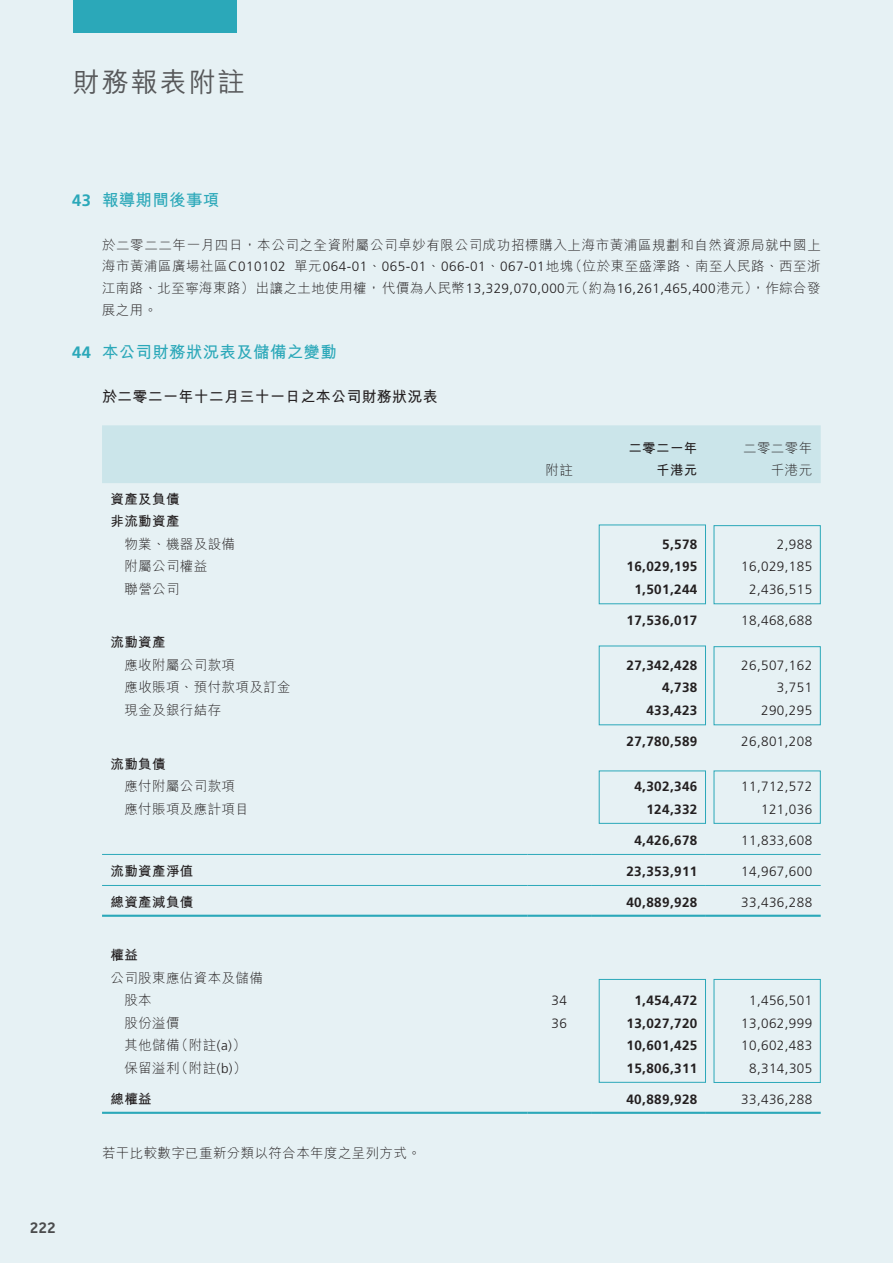
<style>
.page{position:relative;width:893px;height:1263px;background:#e6f1f4}
.page>*{position:absolute;margin:0;border:0;box-sizing:border-box;transform-origin:0 0}
.t1{font:500 27px "M Hei HK";letter-spacing:.075em;color:#57585a}
.t2{font:700 16.5px "M Hei HK";letter-spacing:.02em;color:#2ba8b9}
.t3{font:500 16.5px "Effra";color:#4b4c4d}
.t4{font:700 15px "M Hei HK";letter-spacing:.02em;color:#231f20}
.t5{font:300 13.5px/21.8px "M Hei HK";letter-spacing:.03em;color:#231f20;text-align:justify}
.t6{font:300 13.5px "Frutiger LT Std";letter-spacing:.03em;color:#231f20}
.t7{font:700 13.5px "Frutiger LT Std";letter-spacing:.03em;color:#231f20}
.t8{font:700 13.5px/22.5px "M Hei HK";letter-spacing:.03em;color:#231f20}
.s1{font-family:"Frutiger LT Std"}
</style>
<div class="page">
<div style="left:73px;top:0;width:163px;height:33px;background:#2ba8b9"></div>
<div style="left:102px;top:425px;width:719px;height:58px;background:#cbe5ea"></div>
<div style="left:599px;top:525px;width:107px;height:79px;border:1px solid #2ba8b9"></div>
<div style="left:714px;top:525px;width:107px;height:79px;border:1px solid #2ba8b9"></div>
<div style="left:599px;top:646px;width:107px;height:79px;border:1px solid #2ba8b9"></div>
<div style="left:714px;top:646px;width:107px;height:79px;border:1px solid #2ba8b9"></div>
<div style="left:599px;top:770px;width:107px;height:54px;border:1px solid #2ba8b9"></div>
<div style="left:714px;top:770px;width:107px;height:54px;border:1px solid #2ba8b9"></div>
<hr style="left:102px;top:854px;width:425px;height:1px;background:#2ba8b9">
<hr style="left:527px;top:854px;width:64px;height:1px;background:#2ba8b9">
<hr style="left:591px;top:854px;width:115px;height:1px;background:#2ba8b9">
<hr style="left:706px;top:854px;width:115px;height:1px;background:#2ba8b9">
<hr style="left:102px;top:885px;width:425px;height:1px;background:#2ba8b9">
<hr style="left:527px;top:885px;width:64px;height:1px;background:#2ba8b9">
<hr style="left:591px;top:885px;width:115px;height:1px;background:#2ba8b9">
<hr style="left:706px;top:885px;width:115px;height:1px;background:#2ba8b9">
<hr style="left:102px;top:915px;width:425px;height:2px;background:#2ba8b9">
<hr style="left:527px;top:915px;width:64px;height:2px;background:#2ba8b9">
<hr style="left:591px;top:915px;width:115px;height:2px;background:#2ba8b9">
<hr style="left:706px;top:915px;width:115px;height:2px;background:#2ba8b9">
<div style="left:599px;top:979px;width:107px;height:104px;border:1px solid #2ba8b9"></div>
<div style="left:714px;top:979px;width:107px;height:104px;border:1px solid #2ba8b9"></div>
<hr style="left:102px;top:1112px;width:425px;height:2px;background:#2ba8b9">
<hr style="left:527px;top:1112px;width:64px;height:2px;background:#2ba8b9">
<hr style="left:591px;top:1112px;width:115px;height:2px;background:#2ba8b9">
<hr style="left:706px;top:1112px;width:115px;height:2px;background:#2ba8b9">
<h1 class="t1" style="left:73px;top:62px;width:174px">財務報表附註</h1>
<p class="t2" style="left:72px;top:188px;width:149px"><span class="s1">43</span> 報導期間後事項</p>
<p class="t5" style="left:102px;top:234px;width:720px">於二零二二年一月四日，本公司之全資附屬公司卓妙有限公司成功招標購入上海市黃浦區規劃和自然資源局就中國上海市黃浦區廣場社區<span class="s1">C010102</span> 單元<span class="s1">064-01</span>、<span class="s1">065-01</span>、<span class="s1">066-01</span>、<span class="s1">067-01</span>地塊（位於東至盛澤路、南至人民路、西至浙江南路、北至寧海東路）出讓之土地使用權，代價為人民幣<span class="s1">13,329,070,000</span>元（約為<span class="s1">16,261,465,400</span>港元），作綜合發展之用。</p>
<p class="t2" style="left:72px;top:340px;width:266px"><span class="s1">44</span> 本公司財務狀況表及儲備之變動</p>
<p class="t4" style="left:102px;top:385px;width:337px">於二零二一年十二月三十一日之本公司財務狀況表</p>
<p class="t8" style="left:628px;top:435px;width:71px">二零二一年</p>
<p class="t5" style="left:743px;top:436px;width:71px">二零二零年</p>
<p class="t5" style="left:545px;top:459px;width:29px">附註</p>
<p class="t8" style="left:656px;top:458px;width:43px">千港元</p>
<p class="t5" style="left:771px;top:459px;width:43px">千港元</p>
<p class="t8" style="left:111px;top:486px;width:71px">資產及負債非流動資產</p>
<p class="t5" style="left:124px;top:533px;width:112px">物業、機器及設備</p>
<p class="t7" style="left:662px;top:536px;width:37px">5,578</p>
<p class="t6" style="left:777px;top:537px;width:37px">2,988</p>
<p class="t5" style="left:124px;top:555px;width:84px">附屬公司權益</p>
<p class="t7" style="left:626px;top:559px;width:72px">16,029,195</p>
<p class="t6" style="left:741px;top:559px;width:72px">16,029,185</p>
<p class="t5" style="left:124px;top:578px;width:57px">聯營公司</p>
<p class="t7" style="left:634px;top:581px;width:65px">1,501,244</p>
<p class="t6" style="left:749px;top:582px;width:65px">2,436,515</p>
<p class="t7" style="left:626px;top:612px;width:72px">17,536,017</p>
<p class="t6" style="left:741px;top:613px;width:72px">18,468,688</p>
<p class="t8" style="left:111px;top:630px;width:57px">流動資產</p>
<p class="t5" style="left:124px;top:654px;width:112px">應收附屬公司款項</p>
<p class="t7" style="left:626px;top:657px;width:72px">27,342,428</p>
<p class="t6" style="left:741px;top:658px;width:72px">26,507,162</p>
<p class="t5" style="left:124px;top:676px;width:168px">應收賬項、預付款項及訂金</p>
<p class="t7" style="left:662px;top:680px;width:37px">4,738</p>
<p class="t6" style="left:777px;top:680px;width:37px">3,751</p>
<p class="t5" style="left:124px;top:699px;width:98px">現金及銀行結存</p>
<p class="t7" style="left:646px;top:702px;width:53px">433,423</p>
<p class="t6" style="left:761px;top:703px;width:53px">290,295</p>
<p class="t7" style="left:626px;top:733px;width:72px">27,780,589</p>
<p class="t6" style="left:741px;top:734px;width:72px">26,801,208</p>
<p class="t8" style="left:111px;top:751px;width:57px">流動負債</p>
<p class="t5" style="left:124px;top:775px;width:112px">應付附屬公司款項</p>
<p class="t7" style="left:634px;top:778px;width:65px">4,302,346</p>
<p class="t6" style="left:741px;top:779px;width:72px">11,712,572</p>
<p class="t5" style="left:124px;top:797px;width:126px">應付賬項及應計項目</p>
<p class="t7" style="left:646px;top:801px;width:53px">124,332</p>
<p class="t6" style="left:761px;top:801px;width:53px">121,036</p>
<p class="t7" style="left:634px;top:832px;width:65px">4,426,678</p>
<p class="t6" style="left:741px;top:832px;width:72px">11,833,608</p>
<p class="t8" style="left:111px;top:858px;width:84px">流動資產淨值</p>
<p class="t7" style="left:626px;top:863px;width:72px">23,353,911</p>
<p class="t6" style="left:741px;top:863px;width:72px">14,967,600</p>
<p class="t8" style="left:111px;top:889px;width:84px">總資產減負債</p>
<p class="t7" style="left:626px;top:894px;width:72px">40,889,928</p>
<p class="t6" style="left:741px;top:894px;width:72px">33,436,288</p>
<p class="t8" style="left:111px;top:943px;width:29px">權益</p>
<p class="t5" style="left:124px;top:966px;width:140px;line-height:22.5px;text-indent:-14px">公司股東應佔資本及儲備股本</p>
<p class="t6" style="left:551px;top:993px;width:17px">34</p>
<p class="t7" style="left:634px;top:992px;width:65px">1,454,472</p>
<p class="t6" style="left:749px;top:993px;width:65px">1,456,501</p>
<p class="t5" style="left:124px;top:1011px;width:57px">股份溢價</p>
<p class="t6" style="left:551px;top:1015px;width:17px">36</p>
<p class="t7" style="left:626px;top:1015px;width:72px">13,027,720</p>
<p class="t6" style="left:741px;top:1015px;width:72px">13,062,999</p>
<p class="t5" style="left:124px;top:1034px;width:123px">其他儲備（附註<span class="s1">(a)</span>）</p>
<p class="t7" style="left:626px;top:1037px;width:72px">10,601,425</p>
<p class="t6" style="left:741px;top:1038px;width:72px">10,602,483</p>
<p class="t5" style="left:124px;top:1056px;width:124px">保留溢利（附註<span class="s1">(b)</span>）</p>
<p class="t7" style="left:626px;top:1060px;width:72px">15,806,311</p>
<p class="t6" style="left:749px;top:1060px;width:65px">8,314,305</p>
<p class="t8" style="left:111px;top:1086px;width:43px">總權益</p>
<p class="t7" style="left:626px;top:1091px;width:72px">40,889,928</p>
<p class="t6" style="left:741px;top:1091px;width:72px">33,436,288</p>
<p class="t5" style="left:102px;top:1142px;width:320px">若干比較數字已重新分類以符合本年度之呈列方式。</p>
<p class="t3" style="left:30px;top:1218px;width:28px">222</p>
</div>
